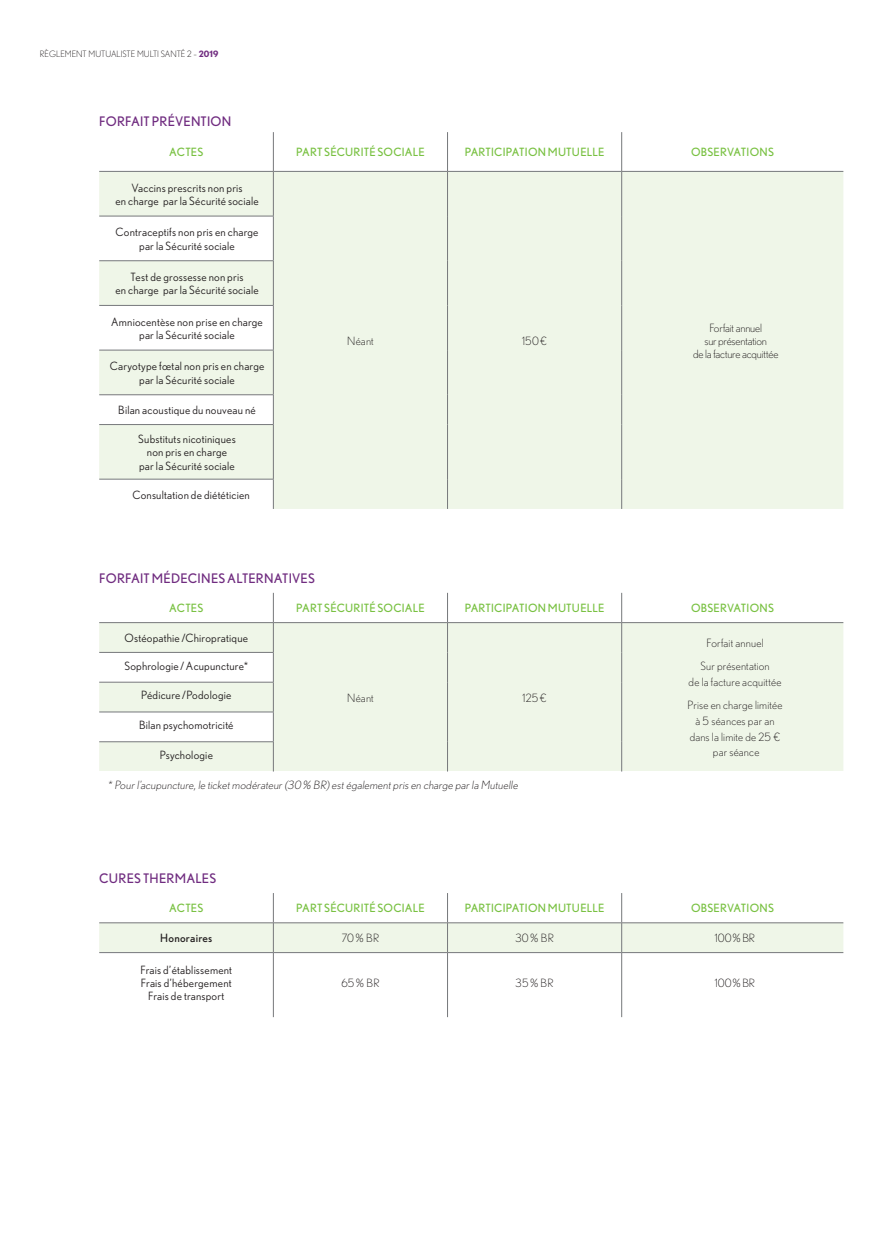
<style>
.page{position:relative;width:893px;height:1241px;background:#fff}
.page>*{position:absolute;margin:0;border:0;box-sizing:border-box;transform-origin:0 0}
.t1{font:13.12px "Nobel";letter-spacing:.015em;color:#702c80}
.t2{font:11.38px/13.1px "Nobel";letter-spacing:.02em;color:#231f20;text-align:center}
.t3{font:11.38px "Nobel";letter-spacing:.015em;color:#79c142}
.t4{font:300 11.38px/23.3px "Nobel";letter-spacing:.015em;color:#231f20;text-align:center}
.t5{font:italic 300 11.38px "Nobel";color:#231f20}
.t6{font:300 11.38px/13.1px "Nobel";letter-spacing:-.015em;color:#231f20;text-align:center}
.t7{font:11.38px "Nobel";letter-spacing:.02em;color:#231f20}
.t8{font:300 8.75px "Nobel";color:#231f20}
.s1{font-weight:700;color:#702c80}
</style>
<div class="page">
<div style="left:99px;top:172px;width:744px;height:337px;background:#eff6e8"></div>
<svg style="left:99px;top:217px;width:174px;height:292px;fill:#f2f7ec"></svg>
<hr style="left:273px;top:132px;width:1px;height:39px;background:#76787b">
<hr style="left:447px;top:132px;width:1px;height:39px;background:#76787b">
<hr style="left:621px;top:132px;width:1px;height:39px;background:#76787b">
<hr style="left:99px;top:171px;width:174px;height:1px;background:#76787b">
<hr style="left:273px;top:171px;width:174px;height:1px;background:#76787b">
<hr style="left:273px;top:172px;width:1px;height:44px;background:#76787b">
<hr style="left:447px;top:171px;width:175px;height:1px;background:#76787b">
<hr style="left:273px;top:216px;width:1px;height:44px;background:#76787b">
<hr style="left:273px;top:261px;width:1px;height:44px;background:#76787b">
<hr style="left:273px;top:305px;width:1px;height:45px;background:#76787b">
<hr style="left:622px;top:171px;width:221px;height:1px;background:#76787b">
<hr style="left:447px;top:172px;width:1px;height:44px;background:#76787b">
<hr style="left:447px;top:216px;width:1px;height:45px;background:#76787b">
<hr style="left:447px;top:261px;width:1px;height:44px;background:#76787b">
<hr style="left:447px;top:305px;width:1px;height:45px;background:#76787b">
<hr style="left:447px;top:350px;width:1px;height:45px;background:#76787b">
<svg style="left:447px;top:395px;width:1px;height:29px"></svg>
<hr style="left:447px;top:424px;width:1px;height:55px;background:#76787b">
<hr style="left:447px;top:479px;width:1px;height:30px;background:#76787b">
<hr style="left:621px;top:172px;width:1px;height:44px;background:#76787b">
<hr style="left:621px;top:216px;width:1px;height:45px;background:#76787b">
<hr style="left:621px;top:261px;width:1px;height:44px;background:#76787b">
<hr style="left:621px;top:305px;width:1px;height:45px;background:#76787b">
<hr style="left:621px;top:350px;width:1px;height:45px;background:#76787b">
<svg style="left:621px;top:395px;width:1px;height:29px"></svg>
<hr style="left:621px;top:424px;width:1px;height:55px;background:#76787b">
<hr style="left:621px;top:479px;width:1px;height:30px;background:#76787b">
<hr style="left:99px;top:216px;width:175px;height:1px;background:#76787b">
<hr style="left:99px;top:260px;width:175px;height:1px;background:#76787b">
<hr style="left:99px;top:305px;width:175px;height:1px;background:#76787b">
<svg style="left:273px;top:395px;width:1px;height:29px"></svg>
<hr style="left:273px;top:479px;width:1px;height:30px;background:#76787b">
<hr style="left:99px;top:350px;width:175px;height:1px;background:#76787b">
<hr style="left:273px;top:350px;width:1px;height:44px;background:#76787b">
<hr style="left:99px;top:394px;width:175px;height:1px;background:#76787b">
<hr style="left:99px;top:424px;width:175px;height:1px;background:#76787b">
<hr style="left:273px;top:425px;width:1px;height:54px;background:#76787b">
<hr style="left:99px;top:479px;width:175px;height:1px;background:#76787b">
<div style="left:99px;top:623px;width:744px;height:148px;background:#eff6e8"></div>
<hr style="left:273px;top:592px;width:1px;height:30px;background:#76787b">
<hr style="left:447px;top:592px;width:1px;height:30px;background:#76787b">
<hr style="left:621px;top:592px;width:1px;height:30px;background:#76787b">
<hr style="left:99px;top:622px;width:174px;height:1px;background:#76787b">
<hr style="left:273px;top:622px;width:174px;height:1px;background:#76787b">
<hr style="left:273px;top:622px;width:1px;height:30px;background:#76787b">
<hr style="left:447px;top:622px;width:175px;height:1px;background:#76787b">
<hr style="left:447px;top:622px;width:1px;height:30px;background:#76787b">
<hr style="left:622px;top:622px;width:221px;height:1px;background:#76787b">
<hr style="left:621px;top:622px;width:1px;height:30px;background:#76787b">
<hr style="left:447px;top:652px;width:1px;height:30px;background:#76787b">
<hr style="left:621px;top:652px;width:1px;height:30px;background:#76787b">
<svg style="left:447px;top:682px;width:1px;height:29px"></svg>
<svg style="left:621px;top:682px;width:1px;height:29px"></svg>
<hr style="left:447px;top:711px;width:1px;height:30px;background:#76787b">
<hr style="left:621px;top:711px;width:1px;height:30px;background:#76787b">
<hr style="left:447px;top:741px;width:1px;height:30px;background:#76787b">
<hr style="left:621px;top:741px;width:1px;height:30px;background:#76787b">
<svg style="left:99px;top:652px;width:175px;height:119px"></svg>
<hr style="left:99px;top:741px;width:175px;height:1px;background:#76787b">
<svg style="left:99px;top:923px;width:744px;height:93px"></svg>
<hr style="left:273px;top:892px;width:1px;height:30px;background:#76787b">
<hr style="left:447px;top:892px;width:1px;height:30px;background:#76787b">
<hr style="left:621px;top:892px;width:1px;height:30px;background:#76787b">
<hr style="left:99px;top:922px;width:174px;height:1px;background:#76787b">
<hr style="left:273px;top:922px;width:174px;height:1px;background:#76787b">
<hr style="left:273px;top:922px;width:1px;height:30px;background:#76787b">
<hr style="left:447px;top:922px;width:175px;height:1px;background:#76787b">
<hr style="left:447px;top:922px;width:1px;height:30px;background:#76787b">
<hr style="left:622px;top:922px;width:221px;height:1px;background:#76787b">
<hr style="left:621px;top:922px;width:1px;height:30px;background:#76787b">
<hr style="left:99px;top:952px;width:174px;height:1px;background:#76787b">
<hr style="left:273px;top:952px;width:174px;height:1px;background:#76787b">
<hr style="left:273px;top:952px;width:1px;height:64px;background:#76787b">
<hr style="left:447px;top:952px;width:175px;height:1px;background:#76787b">
<hr style="left:447px;top:952px;width:1px;height:64px;background:#76787b">
<hr style="left:622px;top:952px;width:221px;height:1px;background:#76787b">
<hr style="left:621px;top:952px;width:1px;height:64px;background:#76787b">
<p class="t8" style="left:40px;top:48px;width:180px">RÈGLEMENT MUTUALISTE MULTI SANTÉ 2 – <span class="s1">2019</span></p>
<p class="t1" style="left:99px;top:113px;width:134px">FORFAIT PRÉVENTION</p>
<p class="t3" style="left:169px;top:145px;width:36px">ACTES</p>
<p class="t3" style="left:296px;top:145px;width:130px">PART SÉCURITÉ SOCIALE</p>
<p class="t3" style="left:465px;top:145px;width:141px">PARTICIPATION MUTUELLE</p>
<p class="t3" style="left:691px;top:145px;width:85px">OBSERVATIONS</p>
<p class="t2" style="left:115px;top:181px;width:145px">Vaccins prescrits non pris<br>en charge par la Sécurité sociale</p>
<p class="t2" style="left:115px;top:225px;width:145px">Contraceptifs non pris en charge par la Sécurité sociale</p>
<p class="t2" style="left:115px;top:270px;width:145px">Test de grossesse non pris<br>en charge par la Sécurité sociale</p>
<p class="t2" style="left:111px;top:315px;width:153px">Amniocentèse non prise en charge par la Sécurité sociale</p>
<p class="t2" style="left:110px;top:359px;width:156px">Caryotype fœtal non pris en charge par la Sécurité sociale</p>
<p class="t2" style="left:118px;top:403px;width:139px">Bilan acoustique du nouveau né</p>
<p class="t2" style="left:138px;top:432px;width:99px">Substituts nicotiniques non pris en charge par la Sécurité sociale</p>
<p class="t2" style="left:132px;top:488px;width:119px">Consultation de diététicien</p>
<p class="t4" style="left:347px;top:329px;width:28px">Néant</p>
<p class="t4" style="left:522px;top:329px;width:27px">150 €</p>
<p class="t6" style="left:693px;top:321px;width:87px">Forfait annuel<br>sur présentation<br>de la facture acquittée</p>
<p class="t1" style="left:99px;top:570px;width:217px">FORFAIT MÉDECINES ALTERNATIVES</p>
<p class="t3" style="left:169px;top:601px;width:36px">ACTES</p>
<p class="t3" style="left:296px;top:601px;width:130px">PART SÉCURITÉ SOCIALE</p>
<p class="t3" style="left:465px;top:601px;width:141px">PARTICIPATION MUTUELLE</p>
<p class="t3" style="left:691px;top:601px;width:85px">OBSERVATIONS</p>
<p class="t2" style="left:124px;top:631px;width:125px">Ostéopathie/Chiropratique</p>
<p class="t4" style="left:700px;top:631px;width:71px">Forfait annuel<br>Sur présentation</p>
<p class="t4" style="left:687px;top:670px;width:96px;text-align:left">de la facture acquittée<br>Prise en charge limitée</p>
<p class="t4" style="left:690px;top:712px;width:92px;line-height:15.8px">à 5 séances par an dans la limite de 25 € par séance</p>
<p class="t2" style="left:124px;top:658px;width:125px">Sophrologie / Acupuncture*</p>
<p class="t2" style="left:141px;top:688px;width:92px">Pédicure/Podologie</p>
<p class="t2" style="left:139px;top:718px;width:96px">Bilan psychomotricité</p>
<p class="t2" style="left:160px;top:748px;width:55px">Psychologie</p>
<p class="t5" style="left:108px;top:777px;width:414px">* Pourl’acupuncture,le ticketmodérateur(30 % BR)estégalementpris en charge parla Mutuelle</p>
<p class="t4" style="left:347px;top:685px;width:28px">Néant</p>
<p class="t4" style="left:523px;top:685px;width:26px">125 €</p>
<p class="t1" style="left:99px;top:870px;width:118px">CURES THERMALES</p>
<p class="t3" style="left:169px;top:901px;width:36px">ACTES</p>
<p class="t3" style="left:296px;top:901px;width:130px">PART SÉCURITÉ SOCIALE</p>
<p class="t3" style="left:465px;top:901px;width:141px">PARTICIPATION MUTUELLE</p>
<p class="t3" style="left:691px;top:901px;width:85px">OBSERVATIONS</p>
<p class="t7" style="left:160px;top:931px;width:54px">Honoraires</p>
<p class="t4" style="left:342px;top:926px;width:39px">70 % BR</p>
<p class="t4" style="left:515px;top:926px;width:40px">30 % BR</p>
<p class="t4" style="left:715px;top:926px;width:42px">100% BR</p>
<p class="t2" style="left:140px;top:963px;width:93px">Frais d’établissement<br>Frais d’hébergement<br>Frais de transport</p>
<p class="t4" style="left:341px;top:971px;width:40px">65 % BR</p>
<p class="t4" style="left:516px;top:971px;width:40px">35 % BR</p>
<p class="t4" style="left:715px;top:971px;width:42px">100% BR</p>
</div>
